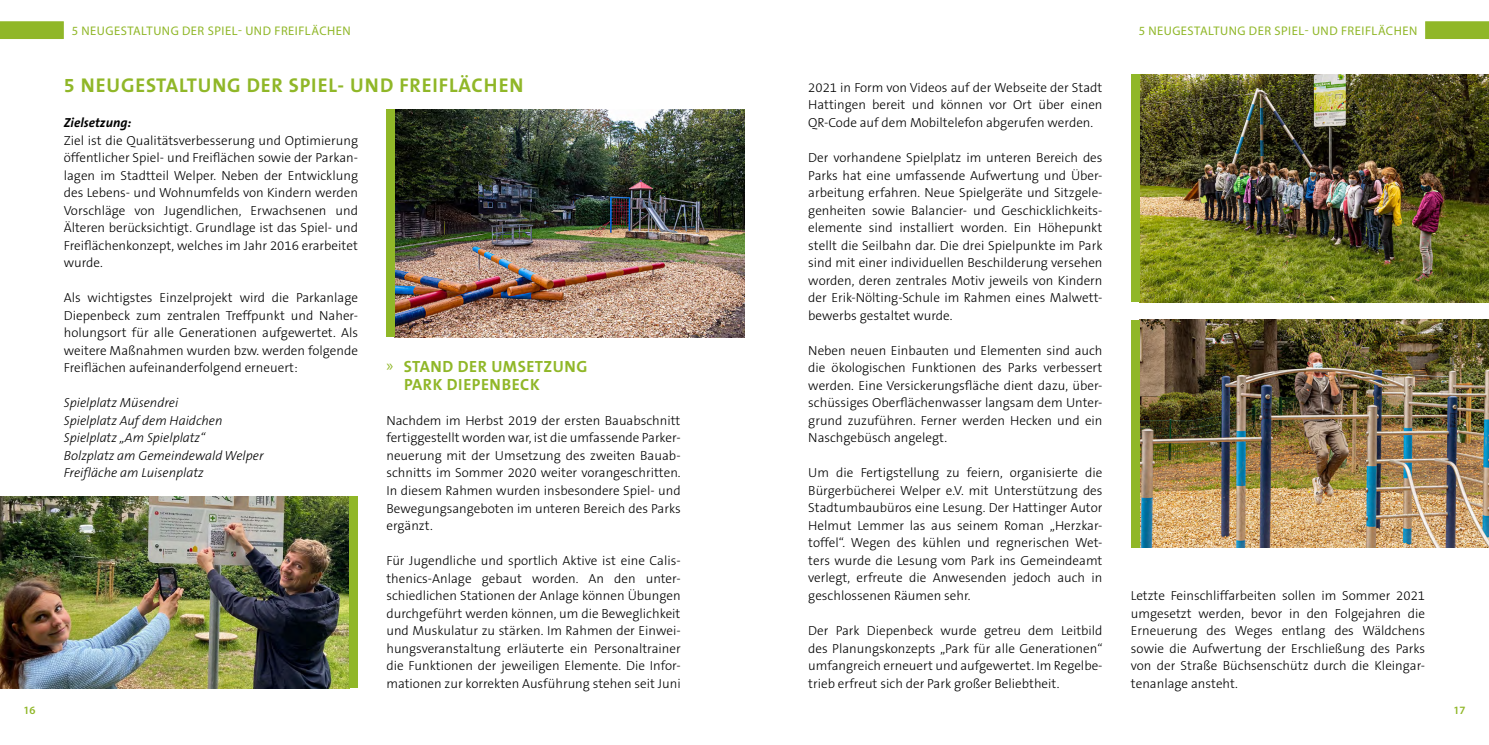
<style>
.page{position:relative;width:1489px;height:745px;background:#fff}
.page>*{position:absolute;margin:0;border:0;box-sizing:border-box;transform-origin:0 0}
.t1{font:700 20px "The Sans B7";letter-spacing:.04em;color:#90b728}
.t2{font:700 16.25px/17.5px "The Sans B7";letter-spacing:.03em;color:#90b728}
.t3{font:300 13.12px/17.5px "The Sans B3";color:#000;text-align:justify}
.t4{font:italic 300 13.12px/17.5px "The Sans B3";color:#000}
.t5{font:italic 700 13.12px "The Sans B7";color:#000}
.t6{font:12.5px "Myriad Pro";letter-spacing:.04em;color:#90b728}
.t7{font:600 11.25px "Myriad Pro";color:#90b728}
.s1{font-family:"Myriad Pro";font-weight:400}
</style>
<div class="page">
<svg style="left:1425px;top:21px;width:63px;height:18px"></svg>
<svg style="left:0;top:21px;width:64px;height:18px"></svg>
<img style="left:395px;top:109px;width:349px;height:228px">
<div style="left:386px;top:109px;width:9px;height:228px;background:#90b728"></div>
<img style="left:1139px;top:74px;width:349px;height:228px">
<div style="left:1130px;top:74px;width:9px;height:228px;background:#90b728"></div>
<img style="left:1139px;top:319px;width:349px;height:228px">
<div style="left:1130px;top:319px;width:9px;height:228px;background:#90b728"></div>
<img style="left:0;top:496px;width:349px;height:191px">
<div style="left:349px;top:496px;width:9px;height:191px;background:#90b728"></div>
<p class="t6" style="left:72px;top:23px;width:280px">5 NEUGESTALTUNG DER SPIEL- UND FREIFLÄCHEN</p>
<p class="t6" style="left:1138px;top:23px;width:280px">5 NEUGESTALTUNG DER SPIEL- UND FREIFLÄCHEN</p>
<h1 class="t1" style="left:64px;top:75px;width:461px">5 NEUGESTALTUNG DER SPIEL- UND FREIFLÄCHEN</h1>
<p class="t5" style="left:64px;top:116px;width:69px">Zielsetzung:</p>
<p class="t3" style="left:64px;top:132px;width:296px">Ziel ist die Qualitätsverbesserung und Optimierung öffentlicher Spiel- und Freiflächen sowie der Parkan&shy;lagen im Stadtteil Welper. Neben der Entwicklung des Lebens- und Wohnumfelds von Kindern werden Vorschläge von Jugendlichen, Erwachsenen und Älteren berücksichtigt. Grundlage ist das Spiel- und Freiflächenkonzept, welches im Jahr 2016 erarbeitet wurde.</p>
<p class="t3" style="left:64px;top:290px;width:296px">Als wichtigstes Einzelprojekt wird die Parkanlage Diepenbeck zum zentralen Treffpunkt und Naher&shy;holungsort für alle Generationen aufgewertet. Als weitere Maßnahmen wurden bzw. werden folgende Freiflächen aufeinanderfolgend erneuert:</p>
<p class="t4" style="left:64px;top:394px;width:201px">Spielplatz Müsendrei<br>Spielplatz Auf dem Haidchen<br>Spielplatz „Am Spielplatz“<br>Bolzplatz am Gemeindewald Welper<br>Freifläche am Luisenplatz</p>
<p class="t2" style="left:404px;top:359px;width:185px;text-indent:-18px"><span class="s1">»</span> STAND DER UMSETZUNG<br>PARK DIEPENBECK</p>
<p class="t3" style="left:386px;top:412px;width:296px">Nachdem im Herbst 2019 der ersten Bauabschnitt fertiggestellt worden war, ist die umfassende Parker&shy;neuerung mit der Umsetzung des zweiten Bauab&shy;schnitts im Sommer 2020 weiter vorangeschritten.<br>In diesem Rahmen wurden insbesondere Spiel- und Bewegungsangeboten im unteren Bereich des Parks ergänzt.</p>
<p class="t3" style="left:386px;top:552px;width:296px">Für Jugendliche und sportlich Aktive ist eine Calis&shy;thenics-Anlage gebaut worden. An den unter&shy;schiedlichen Stationen der Anlage können Übungen durchgeführt werden können, um die Beweglichkeit und Muskulatur zu stärken. Im Rahmen der Einwei&shy;hungsveranstaltung erläuterte ein Personaltrainer die Funktionen der jeweiligen Elemente. Die Infor&shy;mationen zur korrekten Ausführung stehen seit Juni</p>
<p class="t3" style="left:808px;top:79px;width:296px">2021 in Form von Videos auf der Webseite der Stadt Hattingen bereit und können vor Ort über einen QR-Code auf dem Mobiltelefon abgerufen werden.</p>
<p class="t3" style="left:808px;top:149px;width:296px">Der vorhandene Spielplatz im unteren Bereich des Parks hat eine umfassende Aufwertung und Über&shy;arbeitung erfahren. Neue Spielgeräte und Sitzgele&shy;genheiten sowie Balancier- und Geschicklichkeits&shy;elemente sind installiert worden. Ein Höhepunkt stellt die Seilbahn dar. Die drei Spielpunkte im Park sind mit einer individuellen Beschilderung versehen worden, deren zentrales Motiv jeweils von Kindern der Erik-Nölting-Schule im Rahmen eines Malwett&shy;bewerbs gestaltet wurde.</p>
<p class="t3" style="left:808px;top:342px;width:296px">Neben neuen Einbauten und Elementen sind auch die ökologischen Funktionen des Parks verbessert werden. Eine Versickerungsfläche dient dazu, über&shy;schüssiges Oberflächenwasser langsam dem Unter&shy;grund zuzuführen. Ferner werden Hecken und ein Naschgebüsch angelegt.</p>
<p class="t3" style="left:808px;top:464px;width:296px">Um die Fertigstellung zu feiern, organisierte die Bürgerbücherei Welper e.V. mit Unterstützung des Stadtumbaubüros eine Lesung. Der Hattinger Autor Helmut Lemmer las aus seinem Roman „Herzkar&shy;toffel“. Wegen des kühlen und regnerischen Wet&shy;ters wurde die Lesung vom Park ins Gemeindeamt verlegt, erfreute die Anwesenden jedoch auch in geschlossenen Räumen sehr.</p>
<p class="t3" style="left:808px;top:622px;width:296px">Der Park Diepenbeck wurde getreu dem Leitbild des Planungskonzepts „Park für alle Generationen“ umfangreich erneuert und aufgewertet. Im Regelbe&shy;trieb erfreut sich der Park großer Beliebtheit.</p>
<p class="t3" style="left:1130px;top:587px;width:296px">Letzte Feinschliffarbeiten sollen im Sommer 2021 umgesetzt werden, bevor in den Folgejahren die Erneuerung des Weges entlang des Wäldchens sowie die Aufwertung der Erschließung des Parks von der Straße Büchsenschütz durch die Kleingar&shy;tenanlage ansteht.</p>
<p class="t7" style="left:23px;top:703px;width:14px">16</p>
<p class="t7" style="left:1453px;top:703px;width:14px">17</p>
</div>
